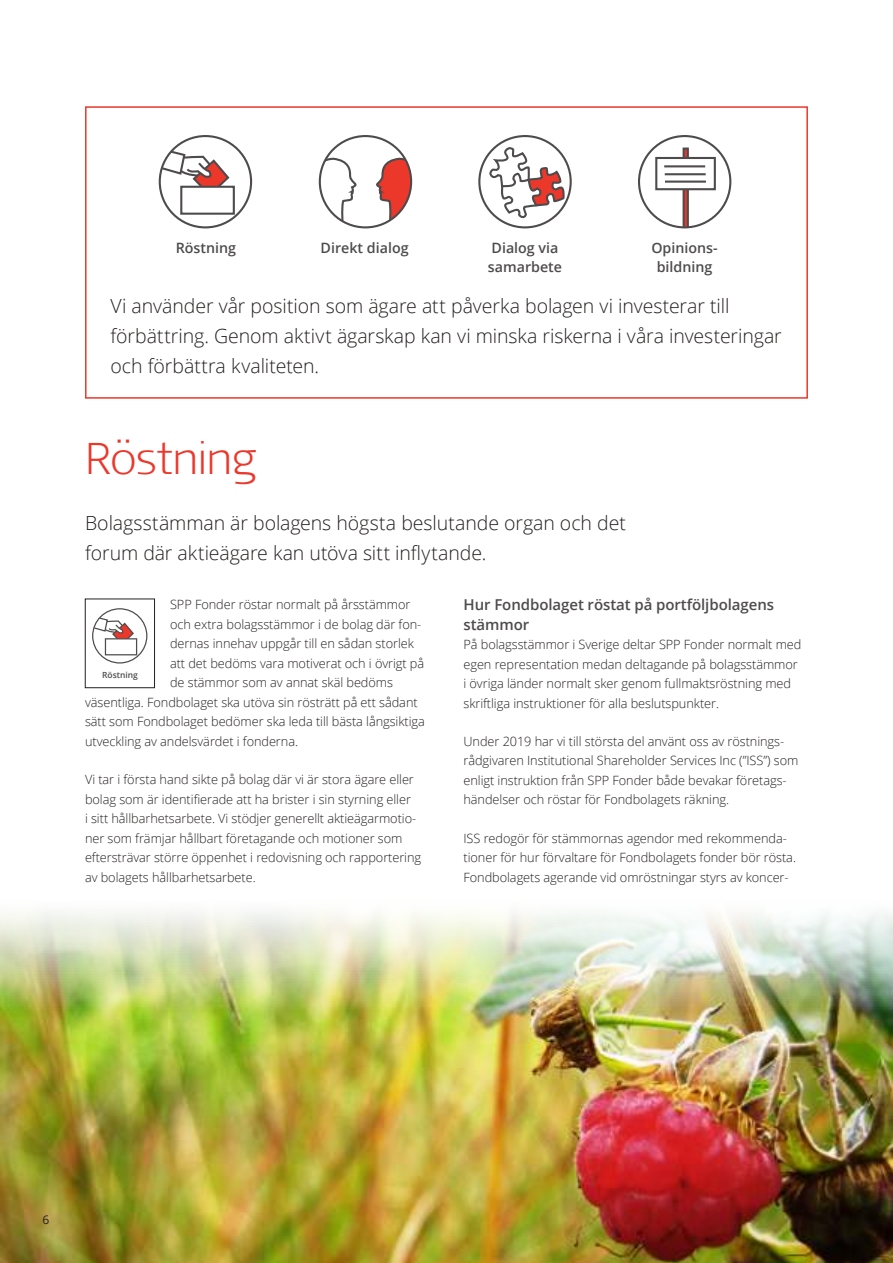
<style>
.page{position:relative;width:893px;height:1263px;background:#fff}
.page>*{position:absolute;margin:0;border:0;box-sizing:border-box;transform-origin:0 0}
.t1{font:300 expanded 44.4px "Signa Pro";letter-spacing:-.015em;color:#ec372b}
.t2{font:300 19.5px/30px "Open Sans";letter-spacing:-.005em;color:#241f1f}
.t3{font:600 15px/19.5px "Open Sans";letter-spacing:-.005em;color:#4e4b4c}
.t4{font:600 14.25px/19px "Open Sans";color:#4e4b4c}
.t5{font:300 12.75px/19.5px "Open Sans";letter-spacing:-.005em;color:#241f1f}
.t6{font:12px "Open Sans";color:#241f1f}
.t7{font:600 8.4px "Open Sans";color:#4e4b4c}
</style>
<div class="page">
<img style="left:0;top:912px;width:893px;height:351px">
<div style="left:85px;top:106px;width:723px;height:293px;background:#fff;border:2px solid #ec372b"></div>
<svg style="left:160px;top:148px;width:71px;height:50px"></svg>
<div style="left:180px;top:186px;width:55px;height:29px;background:#fff;border:2px solid #4e4b4c"></div>
<div style="left:159px;top:135px;width:93px;height:93px;border:2px solid #4e4b4c;border-radius:50%"></div>
<svg style="left:376px;top:156px;width:35px;height:71px"></svg>
<svg style="left:320px;top:156px;width:37px;height:71px"></svg>
<div style="left:319px;top:135px;width:93px;height:93px;border:2px solid #4e4b4c;border-radius:50%"></div>
<svg style="left:479px;top:136px;width:92px;height:91px"></svg>
<div style="left:478px;top:135px;width:94px;height:93px;border:2px solid #4e4b4c;border-radius:50%"></div>
<svg style="left:489px;top:146px;width:77px;height:73px"></svg>
<svg style="left:681px;top:147px;width:9px;height:78px"></svg>
<div style="left:655px;top:157px;width:61px;height:33px;background:#fff;border:2px solid #4e4b4c"></div>
<hr style="left:664px;top:165px;width:41px;height:2px;background:#4e4b4c">
<hr style="left:665px;top:173px;width:41px;height:2px;background:#4e4b4c">
<hr style="left:665px;top:181px;width:41px;height:2px;background:#4e4b4c">
<div style="left:638px;top:135px;width:93px;height:93px;border:2px solid #4e4b4c;border-radius:50%"></div>
<svg style="left:93px;top:609px;width:54px;height:54px"></svg>
<svg style="left:93px;top:616px;width:42px;height:29px"></svg>
<div style="left:105px;top:638px;width:32px;height:17px;background:#fff;border:1px solid #4e4b4c"></div>
<div style="left:92px;top:608px;width:55px;height:55px;border:1px solid #4e4b4c;border-radius:50%"></div>
<div style="left:85px;top:599px;width:70px;height:89px;border:1px solid #241f1f"></div>
<p class="t4" style="left:176px;top:238px;width:62px">Röstning</p>
<p class="t4" style="left:321px;top:238px;width:89px">Direkt dialog</p>
<p class="t4" style="left:488px;top:238px;width:76px">Dialog via samarbete</p>
<p class="t4" style="left:651px;top:238px;width:68px;text-align:center">Opinions&shy;bildning</p>
<h2 class="t2" style="left:111px;top:290px;width:673px">Vi använder vår position som ägare att påverka bolagen vi investerar till förbättring. Genom aktivt ägarskap kan vi minska riskerna i våra investeringar och förbättra kvaliteten.</h2>
<h1 class="t1" style="left:85px;top:428px;width:173px">Röstning</h1>
<h2 class="t2" style="left:85px;top:507px;width:542px">Bolagsstämman är bolagens högsta beslutande organ och det forum där aktieägare kan utöva sitt inflytande.</h2>
<p class="t5" style="left:170px;top:595px;width:242px">SPP Fonder röstar normalt på årsstämmor</p>
<p class="t5" style="left:170px;top:614px;width:253px">och extra bolagsstämmor i de bolag där fon-</p>
<p class="t5" style="left:170px;top:634px;width:245px">dernas innehav uppgår till en sådan storlek</p>
<p class="t5" style="left:170px;top:653px;width:256px">att det bedöms vara motiverat och i övrigt på</p>
<p class="t5" style="left:170px;top:673px;width:224px">de stämmor som av annat skäl bedöms</p>
<p class="t5" style="left:85px;top:692px;width:334px">väsentliga. Fondbolaget ska utöva sin rösträtt på ett sådant</p>
<p class="t5" style="left:85px;top:712px;width:341px">sätt som Fondbolaget bedömer ska leda till bästa långsiktiga</p>
<p class="t5" style="left:85px;top:731px;width:215px">utveckling av andelsvärdet i fonderna.</p>
<p class="t5" style="left:85px;top:769px;width:338px">Vi tar i första hand sikte på bolag där vi är stora ägare eller bolag som är identifierade att ha brister i sin styrning eller<br>i sitt hållbarhetsarbete. Vi stödjer generellt aktieägarmotio&shy;ner som främjar hållbart företagande och motioner som eftersträvar större öppenhet i redovisning och rapportering av bolagets hållbarhetsarbete.</p>
<p class="t7" style="left:102px;top:669px;width:37px">Röstning</p>
<p class="t3" style="left:463px;top:594px;width:312px">Hur Fondbolaget röstat på portföljbolagens stämmor</p>
<p class="t5" style="left:463px;top:634px;width:339px">På bolagsstämmor i Sverige deltar SPP Fonder normalt med egen representation medan deltagande på bolagsstämmor i övriga länder normalt sker genom fullmaktsröstning med skriftliga instruktioner för alla beslutspunkter.</p>
<p class="t5" style="left:463px;top:731px;width:336px">Under 2019 har vi till största del använt oss av röstnings&shy;rådgivaren Institutional Shareholder Services Inc (”ISS”) som enligt instruktion från SPP Fonder både bevakar företags&shy;händelser och röstar för Fondbolagets räkning.</p>
<p class="t5" style="left:463px;top:828px;width:334px">ISS redogör för stämmornas agendor med rekommenda&shy;tioner för hur förvaltare för Fondbolagets fonder bör rösta.<br>Fondbolagets agerande vid omröstningar styrs av koncer-</p>
<p class="t6" style="left:43px;top:1212px;width:8px">6</p>
</div>
